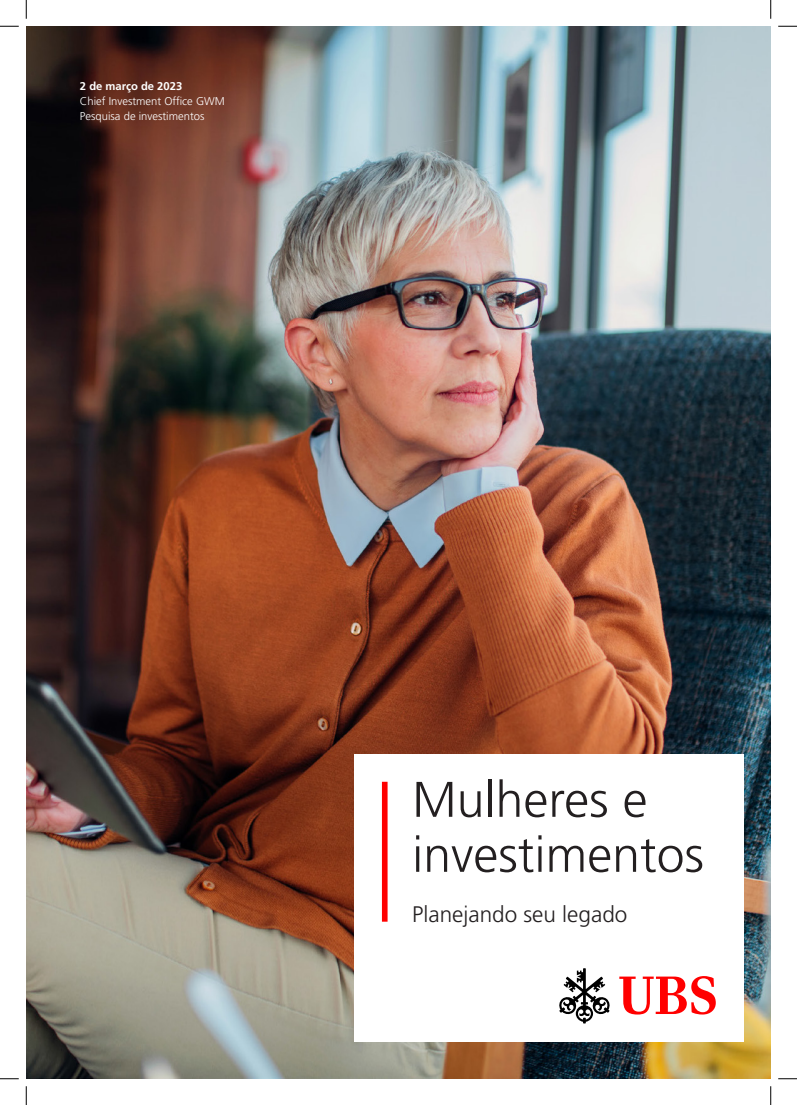
<style>
.page{position:relative;width:797px;height:1105px;background:#fff}
.page>*{position:absolute;margin:0;border:0;box-sizing:border-box;transform-origin:0 0}
.t1{font:300 50px/55px "Frutiger LT Std";color:#231f20}
.t2{font:300 22.5px "Frutiger LT Std";color:#231f20}
.t3{font:300 11.25px "Frutiger LT Std";color:#fff}
.t4{font:700 11.25px "Frutiger LT Std";color:#fff}
</style>
<div class="page">
<img style="left:26px;top:26px;width:744px;height:1053px">
<div style="left:354px;top:754px;width:389px;height:287px;background:#fff"></div>
<svg style="left:619px;top:976px;width:96px;height:38px"></svg>
<svg style="left:559px;top:968px;width:51px;height:55px"></svg>
<div style="left:382px;top:782px;width:5px;height:140px;background:#f00"></div>
<svg style="left:0;top:25px;width:19px;height:2px"></svg>
<svg style="left:778px;top:25px;width:19px;height:2px"></svg>
<svg style="left:0;top:1078px;width:19px;height:1px"></svg>
<svg style="left:778px;top:1078px;width:19px;height:1px"></svg>
<svg style="left:25px;top:0;width:2px;height:19px"></svg>
<svg style="left:25px;top:1086px;width:2px;height:19px"></svg>
<svg style="left:770px;top:0;width:1px;height:19px"></svg>
<svg style="left:770px;top:1086px;width:1px;height:19px"></svg>
<p class="t4" style="left:80px;top:79px;width:104px">2 de março de 2023</p>
<p class="t3" style="left:80px;top:95px;width:146px">Chief Investment Office GWM</p>
<p class="t3" style="left:80px;top:110px;width:126px">Pesquisa de investimentos</p>
<p class="t1" style="left:412px;top:773px;width:293px">Mulheres e investimentos</p>
<p class="t2" style="left:412px;top:901px;width:217px">Planejando seu legado</p>
</div>
